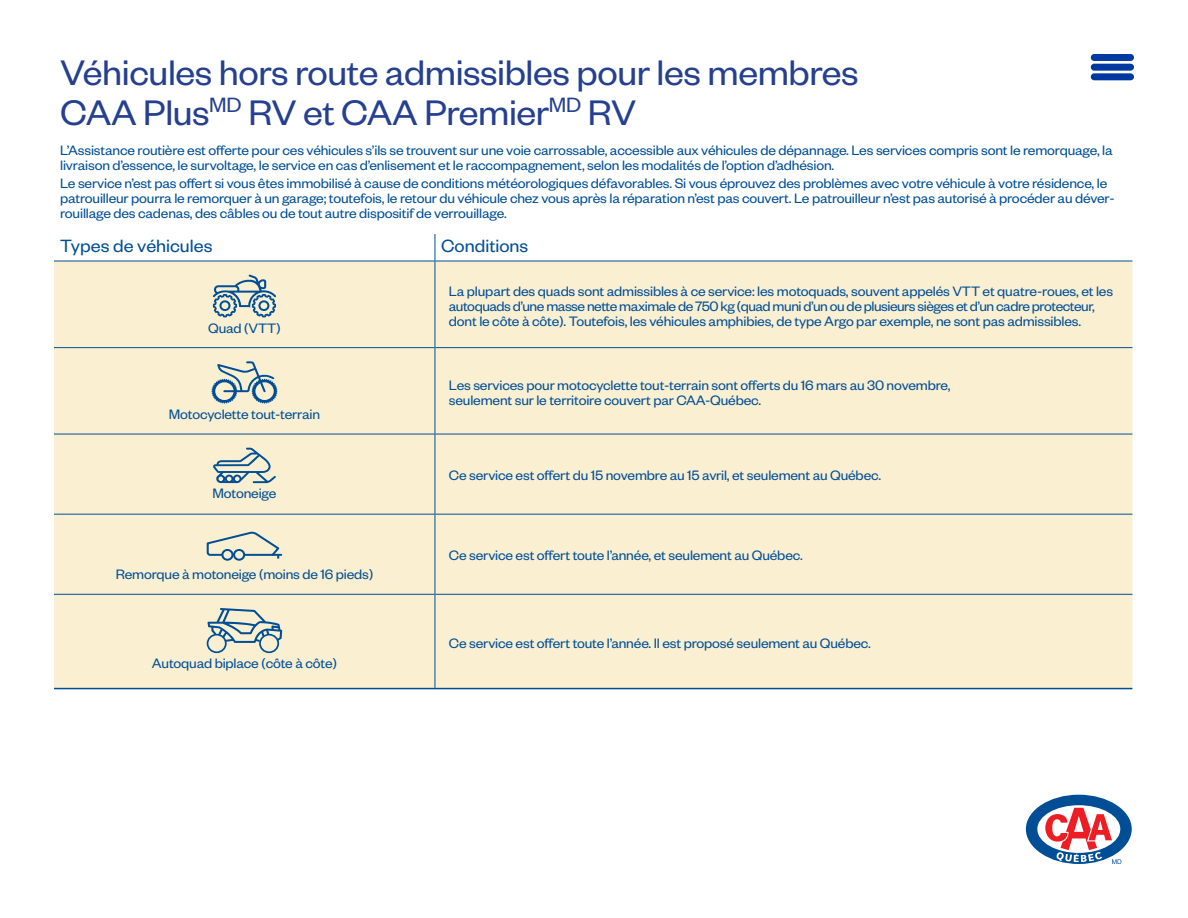
<style>
.page{position:relative;width:1188px;height:918px;background:#fff}
.page>*{position:absolute;margin:0;border:0;box-sizing:border-box;transform-origin:0 0}
.t1{font:39px/40.5px "Founders Grotesk";letter-spacing:-.01em;color:#25408f}
.t2{font:19.5px "Founders Grotesk";color:#004e95}
.t3{font:15px/15px "Founders Grotesk";letter-spacing:-.01em;color:#004e95}
</style>
<div class="page">
<div style="left:54px;top:262px;width:1078px;height:426px;background:#faefd1"></div>
<hr style="left:435px;top:261px;width:697px;height:1px;background:#004e95">
<hr style="left:435px;top:347px;width:697px;height:1px;background:#004e95">
<hr style="left:435px;top:434px;width:697px;height:1px;background:#004e95">
<hr style="left:435px;top:514px;width:697px;height:1px;background:#004e95">
<hr style="left:435px;top:594px;width:697px;height:1px;background:#004e95">
<hr style="left:54px;top:261px;width:381px;height:1px;background:#004e95">
<hr style="left:54px;top:347px;width:381px;height:1px;background:#004e95">
<hr style="left:54px;top:434px;width:381px;height:1px;background:#004e95">
<hr style="left:54px;top:514px;width:381px;height:1px;background:#004e95">
<hr style="left:54px;top:594px;width:381px;height:1px;background:#004e95">
<svg style="left:435px;top:234px;width:1px;height:27px"></svg>
<hr style="left:435px;top:261px;width:1px;height:87px;background:#004e95">
<hr style="left:435px;top:348px;width:1px;height:86px;background:#004e95">
<hr style="left:435px;top:434px;width:1px;height:80px;background:#004e95">
<hr style="left:435px;top:514px;width:1px;height:80px;background:#004e95">
<hr style="left:435px;top:594px;width:1px;height:94px;background:#004e95">
<hr style="left:54px;top:688px;width:381px;height:1px;background:#004e95">
<hr style="left:435px;top:688px;width:697px;height:1px;background:#004e95">
<svg style="left:213px;top:275px;width:63px;height:42px;background:#abbcbe"></svg>
<svg style="left:212px;top:361px;width:65px;height:42px;background:#b4c2c0"></svg>
<svg style="left:213px;top:448px;width:63px;height:35px;background:#b8c4c1"></svg>
<div style="left:221px;top:549px;width:13px;height:12px;border:2px solid #004e95;border-radius:50%"></div>
<div style="left:233px;top:549px;width:12px;height:12px;border:2px solid #004e95;border-radius:50%"></div>
<svg style="left:207px;top:530px;width:74px;height:29px;background:#ccd1c5"></svg>
<svg style="left:207px;top:608px;width:75px;height:35px;background:#b6c3c0"></svg>
<div style="left:259px;top:634px;width:20px;height:19px;border:2px solid #004e95;border-radius:50%"></div>
<div style="left:207px;top:634px;width:20px;height:19px;border:2px solid #004e95;border-radius:50%"></div>
<svg style="left:1026px;top:795px;width:106px;height:69px"></svg>
<div style="left:1091px;top:54px;width:43px;height:7px;background:#003aa0;border-radius:3px"></div>
<div style="left:1091px;top:64px;width:43px;height:7px;background:#003aa0;border-radius:3px"></div>
<div style="left:1091px;top:73px;width:43px;height:7px;background:#003aa0;border-radius:3px"></div>
<h1 class="t1" style="left:60px;top:50px;width:800px">Véhicules hors route admissibles pour les membres<br>CAA Plus<sup>MD</sup> RV et CAA Premier<sup>MD</sup> RV</h1>
<p class="t3" style="left:60px;top:142px;width:1054px">L’Assistance routière est offerte pour ces véhicules s’ils se trouvent sur une voie carrossable, accessible aux véhicules de dépannage. Les services compris sont le remorquage, la livraison d’essence, le survoltage, le service en cas d’enlisement et le raccompagnement, selon les modalités de l’option d’adhésion.</p>
<p class="t3" style="left:60px;top:175px;width:1056px">Le service n’est pas offert si vous êtes immobilisé à cause de conditions météorologiques défavorables. Si vous éprouvez des problèmes avec votre véhicule à votre résidence, le patrouilleur pourra le remorquer à un garage; toutefois, le retour du véhicule chez vous après la réparation n’est pas couvert. Le patrouilleur n’est pas autorisé à procéder au déver&shy;rouillage des cadenas, des câbles ou de tout autre dispositif de verrouillage.</p>
<h2 class="t2" style="left:60px;top:234px;width:154px">Types de véhicules</h2>
<h2 class="t2" style="left:441px;top:234px;width:89px">Conditions</h2>
<p class="t3" style="left:208px;top:320px;width:74px">Quad (VTT)</p>
<p class="t3" style="left:169px;top:406px;width:153px">Motocyclette tout-terrain</p>
<p class="t3" style="left:213px;top:485px;width:65px">Motoneige</p>
<p class="t3" style="left:116px;top:566px;width:259px">Remorque à motoneige (moins de 16 pieds)</p>
<p class="t3" style="left:152px;top:655px;width:187px">Autoquad biplace (côte à côte)</p>
<p class="t3" style="left:449px;top:283px;width:666px">La plupart des quads sont admissibles à ce service: les motoquads, souvent appelés VTT et quatre-roues, et les autoquads d’une masse nette maximale de 750 kg (quad muni d’un ou de plusieurs sièges et d’un cadre protecteur, dont le côte à côte). Toutefois, les véhicules amphibies, de type Argo par exemple, ne sont pas admissibles.</p>
<p class="t3" style="left:449px;top:377px;width:503px">Les services pour motocyclette tout-terrain sont offerts du 16 mars au 30 novembre, seulement sur le territoire couvert par CAA-Québec.</p>
<p class="t3" style="left:449px;top:467px;width:434px">Ce service est offert du 15 novembre au 15 avril, et seulement au Québec.</p>
<p class="t3" style="left:449px;top:547px;width:355px">Ce service est offert toute l’année, et seulement au Québec.</p>
<p class="t3" style="left:449px;top:635px;width:423px">Ce service est offert toute l’année. Il est proposé seulement au Québec.</p>
</div>
